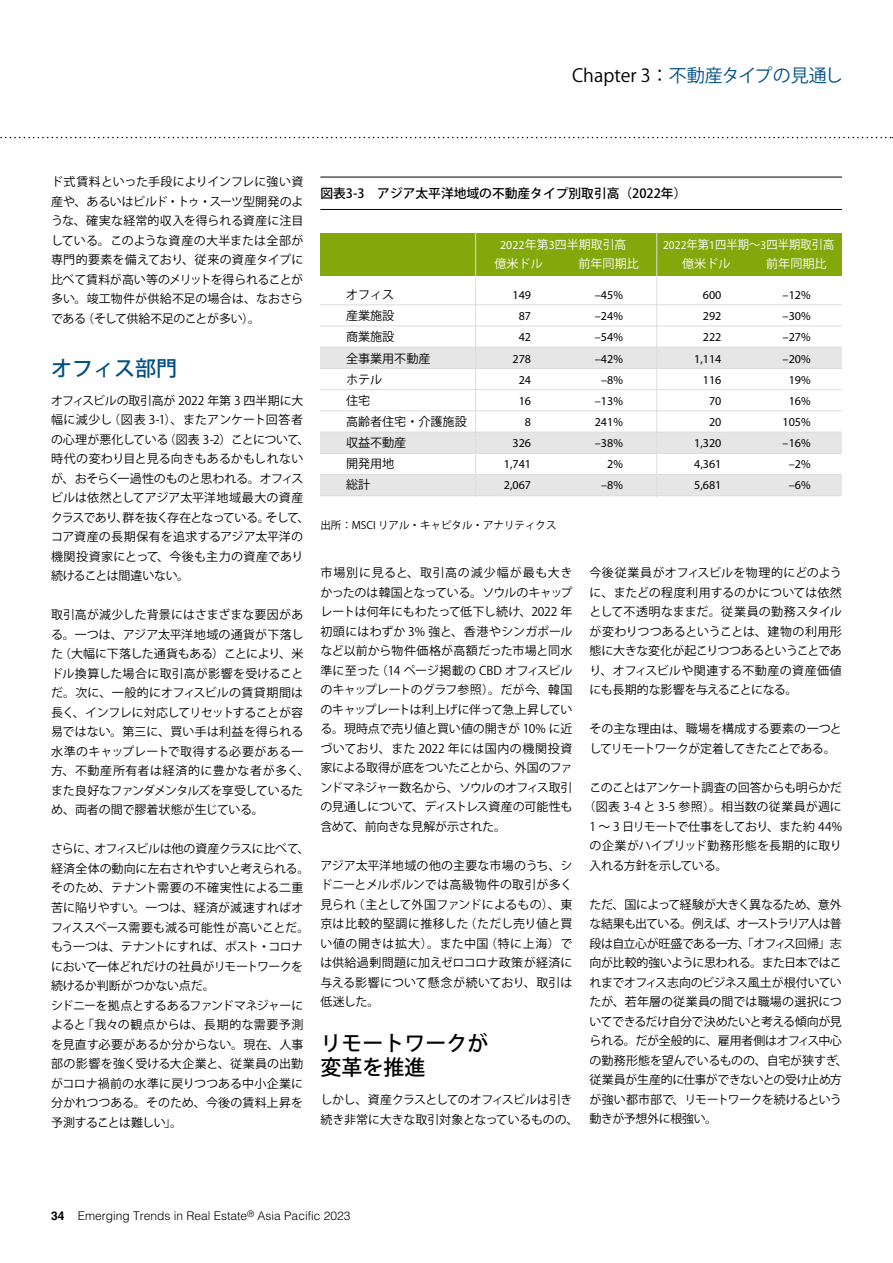
<style>
.page{position:relative;width:893px;height:1263px;background:#fff}
.page>*{position:absolute;margin:0;border:0;box-sizing:border-box;transform-origin:0 0}
.t1{font:500 21px/24px "Koz Go Pro";color:#000}
.t2{font:500 21px "Koz Go Pro";color:#005084}
.t3{font:18px "Koz Go Pro";color:#005084}
.t4{font:500 12.75px "Koz Go Pro";color:#000}
.t5{font:12px/19.5px "Koz Go Pro";letter-spacing:-.02em;color:#000}
.t6{font:12px/19.5px "Koz Go Pro";color:#000}
.t7{font:300 12px/21.1px "Helvetica Neue";color:#000;text-align:right}
.t8{font:12px/21.1px "Koz Go Pr 6 N Regular 90 msp RKSJ H";color:#000}
.t9{font:300 12px "Helvetica LT Std";color:#000}
.t10{font:12px "Koz Go Pro";letter-spacing:-.045em;color:#000}
.t11{font:12px "Koz Go Pr 6 N Regular 90 msp RKSJ H";letter-spacing:.005em;color:#fff}
.t12{font:12px "Koz Go Pro";letter-spacing:.01em;color:#000}
.t13{font:12px "Koz Go Pro";letter-spacing:-.04em;color:#000}
.t14{font:12px "Koz Go Pro";letter-spacing:.025em;color:#000}
.t15{font:12px "Koz Go Pr 6 N Regular 90 msp RKSJ H";letter-spacing:.005em;color:#fff;scale:.93 1}
.t16{font:10.5px "Koz Go Pro";color:#000}
.s1{color:#000}
.s2{font-family:"Helvetica Neue";font-weight:700}
.s3{font-weight:700}
</style>
<div class="page">
<svg style="left:0;top:137px;width:893px;height:1px"></svg>
<div style="left:320px;top:347px;width:522px;height:21px;background:#e6e6e6"></div>
<div style="left:320px;top:233px;width:522px;height:42px;background:#83a80b"></div>
<div style="left:320px;top:432px;width:522px;height:21px;background:#e6e6e6"></div>
<div style="left:320px;top:474px;width:522px;height:22px;background:#e6e6e6"></div>
<hr style="left:320px;top:304px;width:522px;height:1px;background:#dcdddd">
<hr style="left:320px;top:326px;width:522px;height:1px;background:#dcdddd">
<hr style="left:320px;top:347px;width:522px;height:1px;background:#dcdddd">
<hr style="left:320px;top:368px;width:522px;height:1px;background:#dcdddd">
<hr style="left:320px;top:389px;width:522px;height:1px;background:#dcdddd">
<hr style="left:320px;top:410px;width:522px;height:1px;background:#dcdddd">
<hr style="left:320px;top:432px;width:522px;height:1px;background:#dcdddd">
<hr style="left:320px;top:453px;width:522px;height:1px;background:#dcdddd">
<hr style="left:320px;top:474px;width:522px;height:1px;background:#dcdddd">
<hr style="left:320px;top:495px;width:522px;height:1px;background:#dcdddd">
<hr style="left:656px;top:233px;width:1px;height:263px;background:#dcdddd">
<hr style="left:475px;top:233px;width:1px;height:263px;background:#dcdddd">
<hr style="left:320px;top:177px;width:522px;height:1px;background:#000">
<hr style="left:320px;top:209px;width:522px;height:1px;background:#000">
<h2 class="t3" style="left:572px;top:64px;width:272px"><span class="s1">Chapter 3：</span>不動産タイプの見通し</h2>
<p class="t5" style="left:51px;top:172px;width:254px;text-align:justify">ド式賃料といった手段によりインフレに強い資産や、あるいはビルド・トゥ・スーツ型開発のような、確実な経常的収入を得られる資産に注目している。このような資産の大半または全部が専門的要素を備えており、従来の資産タイプに比べて賃料が高い等のメリットを得られることが多い。竣工物件が供給不足の場合は、なおさらである（そして供給不足のことが多い）。</p>
<h1 class="t2" style="left:51px;top:355px;width:127px">オフィス部門</h1>
<p class="t5" style="left:51px;top:391px;width:260px">オフィスビルの取引高が 2022 年第 3 四半期に大幅に減少し（図表 3-1）、またアンケート回答者の心理が悪化している（図表 3-2）ことについて、時代の変わり目と見る向きもあるかもしれないが、おそらく一過性のものと思われる。オフィスビルは依然としてアジア太平洋地域最大の資産クラスであり、群を抜く存在となっている。そして、コア資産の長期保有を追求するアジア太平洋の機関投資家にとって、今後も主力の資産であり続けることは間違いない。</p>
<p class="t6" style="left:51px;top:606px;width:260px">取引高が減少した背景にはさまざまな要因がある。一つは、アジア太平洋地域の通貨が下落した（大幅に下落した通貨もある）ことにより、米ドル換算した場合に取引高が影響を受けることだ。次に、一般的にオフィスビルの賃貸期間は長く、インフレに対応してリセットすることが容易ではない。第三に、買い手は利益を得られる水準のキャップレートで取得する必要がある一方、不動産所有者は経済的に豊かな者が多く、また良好なファンダメンタルズを享受しているため、両者の間で膠着状態が生じている。</p>
<p class="t5" style="left:51px;top:840px;width:260px">さらに、オフィスビルは他の資産クラスに比べて、経済全体の動向に左右されやすいと考えられる。そのため、テナント需要の不確実性による二重苦に陥りやすい。一つは、経済が減速すればオフィススペース需要も減る可能性が高いことだ。もう一つは、テナントにすれば、ポスト・コロナにおいて一体どれだけの社員がリモートワークを続けるか判断がつかない点だ。<br>シドニーを拠点とするあるファンドマネジャーによると「我々の観点からは、長期的な需要予測を見直す必要があるか分からない。現在、人事部の影響を強く受ける大企業と、従業員の出勤がコロナ禍前の水準に戻りつつある中小企業に分かれつつある。そのため、今後の賃料上昇を予測することは難しい」。</p>
<p class="t4" style="left:320px;top:185px;width:368px">図表3-3　アジア太平洋地域の不動産タイプ別取引高（2022年）</p>
<p class="t11" style="left:500px;top:238px;width:128px"><span class="s2">2022</span>年第<span class="s2">3</span>四半期取引高</p>
<p class="t15" style="left:663px;top:238px;width:186px"><span class="s2">2022</span>年第<span class="s2">1</span>四半期～<span class="s2">3</span>四半期取引高</p>
<p class="t11" style="left:494px;top:256px;width:50px">億米ドル</p>
<p class="t11" style="left:578px;top:256px;width:62px">前年同期比</p>
<p class="t11" style="left:682px;top:256px;width:50px">億米ドル</p>
<p class="t11" style="left:766px;top:256px;width:62px">前年同期比</p>
<p class="t8" style="left:346px;top:284px;width:122px">オフィス<br>産業施設<br>商業施設<br>全事業用不動産<br>ホテル<br>住宅<br>高齢者住宅・介護施設収益不動産<br>開発用地<br>総計</p>
<p class="t7" style="left:694px;top:284px;width:29px">600<br>292<br>222<br>1,114<br>116<br>70<br>20<br>1,320<br>4,361<br>5,681</p>
<p class="t7" style="left:504px;top:284px;width:29px">149<br>87<br>42<br>278<br>24<br>16<br>8<br>326<br>1,741<br>2,067</p>
<p class="t7" style="left:595px;top:284px;width:30px">–45% –24% –54% –42% –8% –13%<br>241% –38%<br>2% –8%</p>
<p class="t16" style="left:320px;top:518px;width:238px">出所：MSCI リアル・キャピタル・アナリティクス</p>
<p class="t7" style="left:782px;top:284px;width:30px;text-align:center">–12% –30% –27% –20%<br>19%<br>16%<br>105% –16% –2% –6%</p>
<p class="t5" style="left:320px;top:563px;width:254px;text-align:justify">市場別に見ると、取引高の減少幅が最も大きかったのは韓国となっている。ソウルのキャップレートは何年にもわたって低下し続け、2022 年初頭にはわずか 3% 強と、香港やシンガポールなど以前から物件価格が高額だった市場と同水準に至った（14 ページ掲載の CBD オフィスビルのキャップレートのグラフ参照）。だが今、韓国のキャップレートは利上げに伴って急上昇している。現時点で売り値と買い値の開きが 10% に近づいており、また 2022 年には国内の機関投資家による取得が底をついたことから、外国のファンドマネジャー数名から、ソウルのオフィス取引の見通しについて、ディストレス資産の可能性も含めて、前向きな見解が示された。</p>
<p class="t5" style="left:320px;top:856px;width:254px;text-align:justify">アジア太平洋地域の他の主要な市場のうち、シドニーとメルボルンでは高級物件の取引が多く見られ（主として外国ファンドによるもの）、東京は比較的堅調に推移した（ただし売り値と買い値の開きは拡大）。また中国（特に上海）では供給過剰問題に加えゼロコロナ政策が経済に与える影響について懸念が続いており、取引は低迷した。</p>
<h1 class="t1" style="left:320px;top:1032px;width:169px">リモートワークが変革を推進</h1>
<p class="t5" style="left:320px;top:1090px;width:260px">しかし、資産クラスとしてのオフィスビルは引き続き非常に大きな取引対象となっているものの、</p>
<p class="t5" style="left:590px;top:563px;width:254px;text-align:justify">今後従業員がオフィスビルを物理的にどのように、またどの程度利用するのかについては依然として不透明なままだ。従業員の勤務スタイルが変わりつつあるということは、建物の利用形態に大きな変化が起こりつつあるということであり、オフィスビルや関連する不動産の資産価値にも長期的な影響を与えることになる。</p>
<p class="t5" style="left:590px;top:719px;width:254px">その主な理由は、職場を構成する要素の一つとしてリモートワークが定着してきたことである。</p>
<p class="t10" style="left:590px;top:779px;width:254px">このことはアンケート調査の回答からも明らかだ</p>
<p class="t12" style="left:584px;top:799px;width:260px">（図表 3-4 と 3-5 参照）。相当数の従業員が週に</p>
<p class="t13" style="left:590px;top:818px;width:254px">1 ～ 3 日リモートで仕事をしており、また約 44%</p>
<p class="t14" style="left:590px;top:838px;width:254px">の企業がハイブリッド勤務形態を長期的に取り</p>
<p class="t10" style="left:590px;top:857px;width:139px">入れる方針を示している。</p>
<p class="t5" style="left:590px;top:895px;width:260px">ただ、国によって経験が大きく異なるため、意外な結果も出ている。例えば、オーストラリア人は普段は自立心が旺盛である一方、「オフィス回帰」志向が比較的強いように思われる。また日本ではこれまでオフィス志向のビジネス風土が根付いていたが、若年層の従業員の間では職場の選択についてできるだけ自分で決めたいと考える傾向が見られる。だが全般的に、雇用者側はオフィス中心の勤務形態を望んでいるものの、自宅が狭すぎ、従業員が生産的に仕事ができないとの受け止め方が強い都市部で、リモートワークを続けるという動きが予想外に根強い。</p>
<p class="t9" style="left:51px;top:1209px;width:301px"><span class="s3">34</span> Emerging Trends in Real Estate<sup>®</sup> Asia Pacific 2023</p>
</div>
